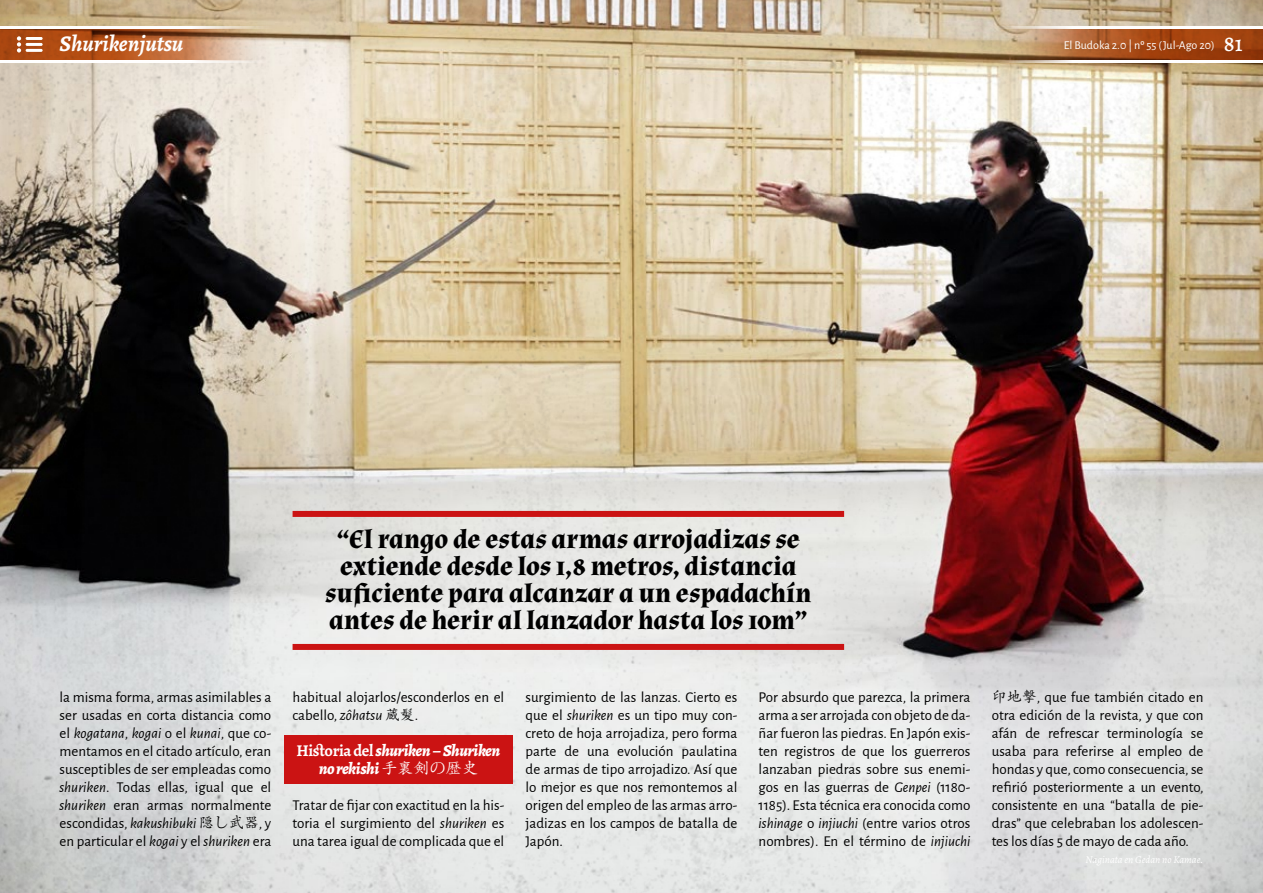
<style>
.page{position:relative;width:1263px;height:893px;background:#fff}
.page>*{position:absolute;margin:0;border:0;box-sizing:border-box;transform-origin:0 0}
.t1{font:700 27px/27px "Almendra";letter-spacing:.005em;color:#000;text-align:center}
.t2{font:italic 700 22.5px "Alegreya";color:#fff}
.t3{font:italic 800 16.5px/18px "Alegreya";letter-spacing:-.025em;color:#fff;text-align:center}
.t4{font:15px/18px "Alegreya Sans";color:#000;text-align:justify}
.t5{font:12px "Alegreya Sans";color:#fff}
.t6{font:italic 10.5px "Alegreya";color:#fff}
.s1{font-family:"Alegreya";font-weight:500;font-size:22.5px}
.s2{font-style:italic}
.s3{font-family:"Adobe Kaiti Std"}
.s4{font-weight:700;font-style:normal}
.s5{font-family:"Adobe Kaiti Std";font-weight:400;font-style:normal}
</style>
<div class="page">
<img style="left:0;top:0;width:1263px;height:893px">
<div style="left:293px;top:644px;width:551px;height:6px;background:#cb1313"></div>
<div style="left:293px;top:511px;width:551px;height:6px;background:#cb1313"></div>
<div style="left:284px;top:735px;width:229px;height:49px;background:#cb1313"></div>
<svg style="left:0;top:28px;width:271px;height:33px;background:#b97349"></svg>
<svg style="left:0;top:27px;width:271px;height:1px"></svg>
<svg style="left:0;top:61px;width:271px;height:2px"></svg>
<svg style="left:992px;top:28px;width:271px;height:33px;background:#ac663a"></svg>
<svg style="left:992px;top:27px;width:271px;height:1px"></svg>
<svg style="left:992px;top:61px;width:271px;height:2px"></svg>
<svg style="left:17px;top:36px;width:4px;height:17px"></svg>
<hr style="left:26px;top:37px;width:17px;height:3px;background:#fff">
<hr style="left:26px;top:43px;width:17px;height:3px;background:#fff">
<hr style="left:26px;top:49px;width:17px;height:3px;background:#fff">
<h2 class="t2" style="left:60px;top:28px;width:125px">Shurikenjutsu</h2>
<p class="t5" style="left:1064px;top:37px;width:180px">El Budoka 2.0 | nº 55 (Jul-Ago 20) <span class="s1">81</span></p>
<h1 class="t1" style="left:325px;top:526px;width:488px">“El rango de estas armas arrojadizas se extiende desde los 1,8 metros, distancia suficiente para alcanzar a un espadachín antes de herir al lanzador hasta los 10m”</h1>
<p class="t4" style="left:60px;top:687px;width:213px">la misma forma, armas asimilables a ser usadas en corta distancia como el <span class="s2">kogatana</span>, <span class="s2">kogai</span> o el <span class="s2">kunai</span>, que co&shy;mentamos en el citado artículo, eran susceptibles de ser empleadas como <span class="s2">shuriken</span>. Todas ellas, igual que el <span class="s2">shuriken</span> eran armas normalmente escondidas, <span class="s2">kakushibuki</span> <span class="s3">隠し武器</span>, y en particular el <span class="s2">kogai</span> y el <span class="s2">shuriken</span> era</p>
<p class="t4" style="left:293px;top:687px;width:213px">habitual alojarlos/esconderlos en el cabello, <span class="s2">zôhatsu</span> <span class="s3">蔵髪</span>.</p>
<p class="t3" style="left:297px;top:741px;width:205px"><span class="s4">Historia del</span> shuriken <span class="s4">–</span> Shuriken no rekishi<span class="s5">手裏剣の歴史</span></p>
<p class="t4" style="left:293px;top:795px;width:213px">Tratar de fijar con exactitud en la his&shy;toria el surgimiento del <span class="s2">shuriken</span> es una tarea igual de complicada que el</p>
<p class="t4" style="left:526px;top:687px;width:213px">surgimiento de las lanzas. Cierto es que el <span class="s2">shuriken</span> es un tipo muy con&shy;creto de hoja arrojadiza, pero forma parte de una evolución paulatina de armas de tipo arrojadizo. Así que lo mejor es que nos remontemos al origen del empleo de las armas arro&shy;jadizas en los campos de batalla de Japón.</p>
<p class="t4" style="left:759px;top:687px;width:213px">Por absurdo que parezca, la primera arma a ser arrojada con objeto de da&shy;ñar fueron las piedras. En Japón exis&shy;ten registros de que los guerreros lanzaban piedras sobre sus enemi&shy;gos en las guerras de <span class="s2">Genpei</span> (1180- 1185). Esta técnica era conocida como <span class="s2">ishinage</span> o <span class="s2">injiuchi</span> (entre varios otros nombres). En el término de <span class="s2">injiuchi</span></p>
<p class="t4" style="left:992px;top:687px;width:213px"><span class="s3">印地撃</span>, que fue también citado en otra edición de la revista, y que con afán de refrescar terminología se usaba para referirse al empleo de hondas y que, como consecuencia, se refirió posteriormente a un evento, consistente en una “batalla de pie&shy;dras” que celebraban los adolescen&shy;tes los días 5 de mayo de cada año.</p>
<p class="t6" style="left:1085px;top:853px;width:119px">Naginata en Gedan no Kamae.</p>
</div>
